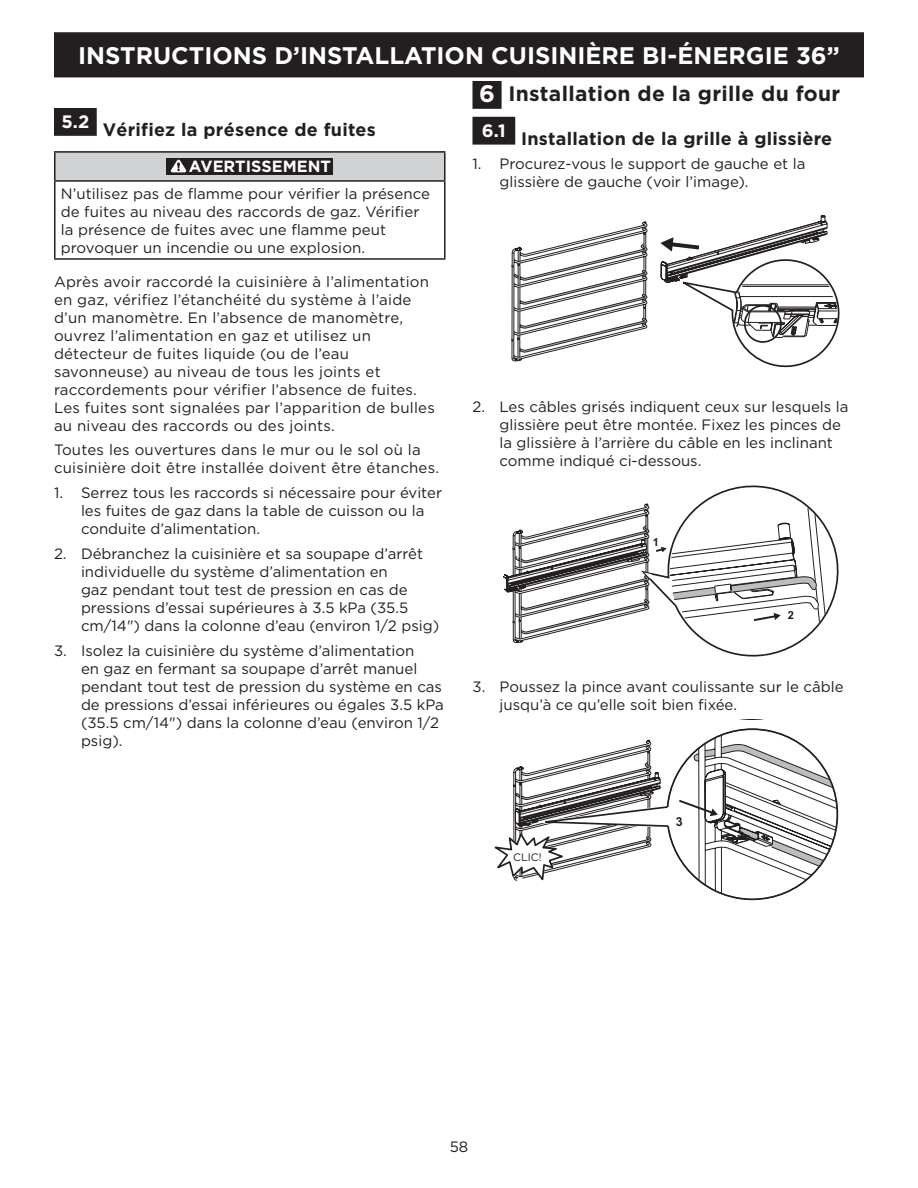
<style>
.page{position:relative;width:918px;height:1188px;background:#fff}
.page>*{position:absolute;margin:0;border:0;box-sizing:border-box;transform-origin:0 0}
.t1{font:700 24px "Gotham";color:#fff}
.Body_text_head_14_1{font:700 21px "Gotham";letter-spacing:.015em;color:#231f20}
.Body_text_head_12_1{font:700 18px "Gotham";letter-spacing:.015em;color:#231f20}
.t2{font:700 18px "Gotham";color:#fff}
.t3{font:700 16.2px "Gotham";color:#fff}
.Body_text_10_N{font:15px/18px "Gotham";color:#231f20}
.t4{font:700 12.45px "Arial";color:#231f20}
.t5{font:700 11.1px "Arial";color:#231f20}
.t6{font:10.8px "Gotham";color:#231f20}
</style>
<div class="page">
<div style="left:55px;top:33px;width:808px;height:44px;background:#231f20"></div>
<div style="left:54px;top:32px;width:810px;height:45px;border:2px solid #231f20"></div>
<div style="left:56px;top:110px;width:39px;height:24px;background:#231f20"></div>
<div style="left:54px;top:108px;width:43px;height:28px;border:3px solid #231f20"></div>
<div style="left:55px;top:152px;width:390px;height:29px;background:#d1d2d4"></div>
<hr style="left:54px;top:151px;width:392px;height:2px;background:#231f20">
<hr style="left:54px;top:153px;width:2px;height:27px;background:#231f20">
<hr style="left:444px;top:153px;width:2px;height:27px;background:#231f20">
<hr style="left:54px;top:180px;width:392px;height:2px;background:#231f20">
<hr style="left:54px;top:182px;width:2px;height:76px;background:#231f20">
<hr style="left:444px;top:182px;width:2px;height:76px;background:#231f20">
<hr style="left:54px;top:258px;width:392px;height:2px;background:#231f20">
<div style="left:167px;top:158px;width:166px;height:17px;background:#231f20"></div>
<svg style="left:171px;top:160px;width:15px;height:12px"></svg>
<div style="left:474px;top:82px;width:26px;height:25px;background:#231f20"></div>
<div style="left:472px;top:81px;width:30px;height:28px;border:3px solid #231f20"></div>
<div style="left:474px;top:118px;width:40px;height:25px;background:#231f20"></div>
<div style="left:472px;top:117px;width:43px;height:28px;border:3px solid #231f20"></div>
<svg style="left:660px;top:215px;width:180px;height:153px"></svg>
<svg style="left:511px;top:221px;width:137px;height:141px"></svg>
<svg style="left:494px;top:728px;width:345px;height:173px"></svg>
<svg style="left:503px;top:485px;width:336px;height:172px"></svg>
<h1 class="t1" style="left:78px;top:41px;width:763px">INSTRUCTIONS D’INSTALLATION CUISINIÈRE BI-ÉNERGIE 36”</h1>
<p class="t2" style="left:62px;top:112px;width:29px">5.2</p>
<p class="Body_text_head_12_1" style="left:103px;top:119px;width:275px">Vérifiez la présence de fuites</p>
<p class="t3" style="left:189px;top:157px;width:144px">AVERTISSEMENT</p>
<p class="Body_text_10_N" style="left:61px;top:184px;width:371px">N’utilisez pas de flamme pour vérifier la présence de fuites au niveau des raccords de gaz. Vérifier la présence de fuites avec une flamme peut provoquer un incendie ou une explosion.</p>
<p class="Body_text_10_N" style="left:54px;top:272px;width:382px">Après avoir raccordé la cuisinière à l’alimentation en gaz, vérifiez l’étanchéité du système à l’aide d’un manomètre. En l’absence de manomètre, ouvrez l’alimentation en gaz et utilisez un détecteur de fuites liquide (ou de l’eau savonneuse) au niveau de tous les joints et raccordements pour vérifier l’absence de fuites.<br>Les fuites sont signalées par l’apparition de bulles au niveau des raccords ou des joints.</p>
<p class="Body_text_10_N" style="left:54px;top:441px;width:387px">Toutes les ouvertures dans le mur ou le sol où la cuisinière doit être installée doivent être étanches.</p>
<p class="Body_text_10_N" style="left:81px;top:483px;width:363px;text-indent:-27px">1. Serrez tous les raccords si nécessaire pour éviter les fuites de gaz dans la table de cuisson ou la conduite d’alimentation.</p>
<p class="Body_text_10_N" style="left:81px;top:544px;width:360px;text-indent:-27px">2. Débranchez la cuisinière et sa soupape d’arrêt individuelle du système d’alimentation en<br>gaz pendant tout test de pression en cas de pressions d’essai supérieures à 3.5 kPa (35.5 cm/14") dans la colonne d’eau (environ 1/2 psig)</p>
<p class="Body_text_10_N" style="left:81px;top:641px;width:364px;text-indent:-27px">3. Isolez la cuisinière du système d’alimentation<br>en gaz en fermant sa soupape d’arrêt manuel pendant tout test de pression du système en cas de pressions d’essai inférieures ou égales 3.5 kPa (35.5 cm/14") dans la colonne d’eau (environ 1/2 psig).</p>
<p class="t1" style="left:479px;top:79px;width:17px">6</p>
<p class="Body_text_head_14_1" style="left:509px;top:82px;width:333px">Installation de la grille du four</p>
<p class="t2" style="left:482px;top:120px;width:25px">6.1</p>
<p class="Body_text_head_12_1" style="left:521px;top:128px;width:313px">Installation de la grille à glissière</p>
<p class="Body_text_10_N" style="left:500px;top:155px;width:307px;text-indent:-27px">1. Procurez-vous le support de gauche et la glissière de gauche (voir l’image).</p>
<p class="Body_text_10_N" style="left:500px;top:397px;width:351px;text-indent:-27px">2. Les câbles grisés indiquent ceux sur lesquels la glissière peut être montée. Fixez les pinces de la glissière à l’arrière du câble en les inclinant comme indiqué ci-dessous.</p>
<p class="t5" style="left:653px;top:534px;width:8px">1</p>
<p class="t5" style="left:788px;top:607px;width:8px">2</p>
<p class="Body_text_10_N" style="left:500px;top:677px;width:346px;text-indent:-27px">3. Poussez la pince avant coulissante sur le câble jusqu’à ce qu’elle soit bien fixée.</p>
<p class="t6" style="left:513px;top:850px;width:30px">CLIC!</p>
<p class="t4" style="left:676px;top:813px;width:8px">3</p>
<p class="Body_text_10_N" style="left:450px;top:1137px;width:20px">58</p>
</div>
